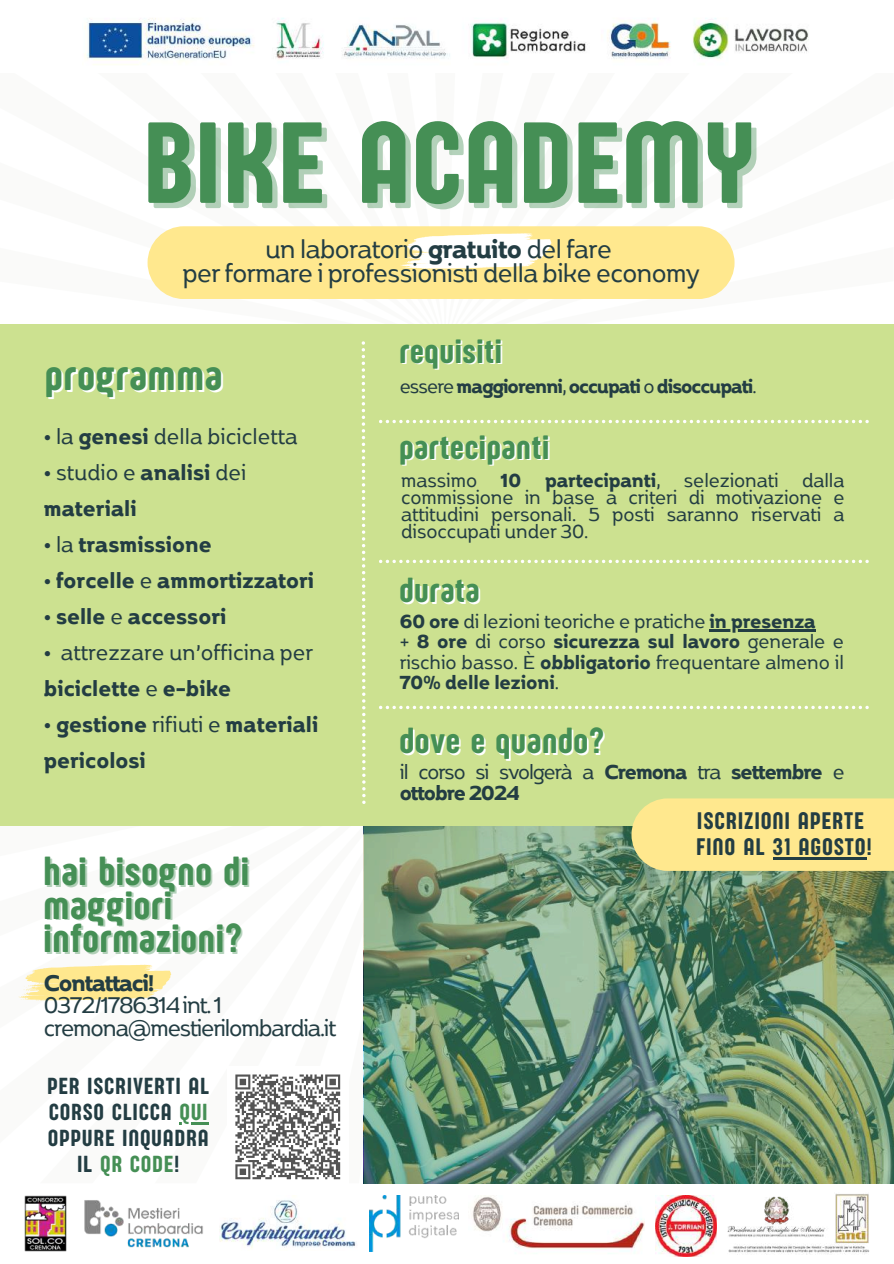
<style>
.page{position:relative;width:894px;height:1264px;background:#fff}
.page>*{position:absolute;margin:0;border:0;box-sizing:border-box;transform-origin:0 0}
.t1{font:118.95px "Sugo Pro Display";letter-spacing:.035em;color:#458f55}
.t2{font:45px "Sugo Pro Display";letter-spacing:.035em;color:#458f55}
.t3{font:42px/33.8px "Sugo Pro Display";letter-spacing:.035em;color:#458f55}
.t4{font:37.5px "Sugo Pro Display";letter-spacing:.035em;color:#458f55}
.t5{font:36px "Sugo Pro Display";letter-spacing:.035em;color:#458f55}
.t6{font:30px/23.7px "Boriboon";letter-spacing:-.02em;color:#233d43;text-align:center}
.t7{font:27px/22.5px "Boriboon";letter-spacing:-.04em;color:#233d43}
.t8{font:700 27px "Boriboon";letter-spacing:-.04em;color:#233d43}
.t9{font:700 25.5px/36px "Boriboon";color:#233d43}
.t10{font:25.5px/36px "Boriboon";color:#233d43}
.t11{font:24.75px/25.8px "Sugo Pro Display";letter-spacing:.06em;color:#233d43}
.t12{font:24px/25.8px "Sugo Pro Display";letter-spacing:.06em;color:#233d43;text-align:center}
.t13{font:700 24px/21.3px "Boriboon";letter-spacing:-.04em;color:#233d43}
.t14{font:22.5px/20.2px "Boriboon";letter-spacing:-.005em;color:#233d43}
.t15{font:700 22.5px "Boriboon";letter-spacing:-.04em;color:#233d43}
.s1{color:rgb(69 143 85/.4)}
.s2{font-weight:700}
.s3{font-weight:400}
.s4{color:#458f55}
</style>
<div class="page">
<img style="left:364px;top:826px;width:529px;height:358px">
<img style="left:84px;top:18px;width:725px;height:47px">
<img style="left:24px;top:1195px;width:43px;height:56px">
<img style="left:219px;top:1200px;width:138px;height:49px">
<img style="left:727px;top:1193px;width:141px;height:61px">
<img style="left:472px;top:1196px;width:172px;height:58px">
<svg style="left:235px;top:1074px;width:106px;height:106px"></svg>
<div style="left:0;top:325px;width:893px;height:501px;background:#cce190"></div>
<svg style="left:361px;top:341px;width:4px;height:463px"></svg>
<svg style="left:379px;top:420px;width:489px;height:3px"></svg>
<div style="left:147px;top:226px;width:587px;height:73px;background:#ffe88e;border-radius:36px"></div>
<svg style="left:400px;top:233px;width:151px;height:36px"></svg>
<svg style="left:19px;top:964px;width:152px;height:36px"></svg>
<div style="left:631px;top:798px;width:262px;height:72px;background:#ffe88e"></div>
<hr style="left:772px;top:857px;width:94px;height:2px;background:#233d43">
<svg style="left:379px;top:559px;width:489px;height:4px"></svg>
<svg style="left:379px;top:705px;width:489px;height:4px"></svg>
<img style="left:369px;top:1195px;width:89px;height:56px">
<img style="left:84px;top:1200px;width:119px;height:48px">
<img style="left:655px;top:1195px;width:61px;height:60px">
<hr style="left:709px;top:629px;width:106px;height:2px;background:#233d43">
<hr style="left:180px;top:1122px;width:29px;height:2px;background:#458f55">
<h1 class="t1" style="left:149px;top:94px;width:605px"><span class="s1">BIKE</span> ACADEMY</h1>
<h3 class="t6" style="left:182px;top:236px;width:518px">un laboratorio <span class="s2">gratuito</span> del fare<br>per formare i professionisti della bike economy</h3>
<h2 class="t2" style="left:46px;top:349px;width:178px">programma</h2>
<p class="t10" style="left:44px;top:417px;width:255px">• la <span class="s2">genesi</span> della bicicletta</p>
<p class="t9" style="left:44px;top:453px;width:204px"><span class="s3">• studio e</span> analisi <span class="s3">dei </span>materiali</p>
<p class="t9" style="left:44px;top:525px;width:169px"><span class="s3">• la</span> trasmissione</p>
<p class="t9" style="left:44px;top:561px;width:272px"><span class="s3">•</span> forcelle <span class="s3">e</span> ammortizzatori</p>
<p class="t9" style="left:44px;top:597px;width:184px"><span class="s3">•</span> selle <span class="s3">e</span> accessori</p>
<p class="t10" style="left:44px;top:633px;width:270px">• attrezzare un’officina per <span class="s2">biciclette</span> e <span class="s2">e-bike</span></p>
<p class="t9" style="left:44px;top:705px;width:276px"><span class="s3">•</span> gestione <span class="s3">rifiuti e</span> materiali pericolosi</p>
<h3 class="t3" style="left:44px;top:853px;width:206px">hai bisogno di maggiori informazioni?</h3>
<p class="t8" style="left:44px;top:965px;width:112px">Contattaci!</p>
<p class="t7" style="left:44px;top:992px;width:294px">0372/1786314int.1 cremona@mestierilombardia.it</p>
<p class="t12" style="left:48px;top:1073px;width:163px">PER ISCRIVERTI AL<br>CORSO CLICCA <span class="s4">QUI<br></span>OPPURE INQUADRA<br>IL <span class="s4">QR CODE</span>!</p>
<h3 class="t5" style="left:399px;top:330px;width:103px">requisiti</h3>
<p class="t15" style="left:399px;top:371px;width:358px"><span class="s3">essere</span>maggiorenni<span class="s3">,</span>occupati<span class="s3">o</span>disoccupati<span class="s3">.</span></p>
<h3 class="t5" style="left:399px;top:426px;width:151px">partecipanti</h3>
<p class="t14" style="left:401px;top:471px;width:444px;line-height:16.8px;text-align:justify">massimo <span class="s2">10 partecipanti</span>, selezionati dalla commissione in base a criteri di motivazione e attitudini personali. 5 posti saranno riservati a disoccupati under 30.</p>
<h3 class="t5" style="left:399px;top:569px;width:81px">durata</h3>
<p class="t14" style="left:399px;top:610px;width:445px"><span class="s2">60 ore</span> di lezioni teoriche e pratiche <span class="s2">in presenza<br></span>+ <span class="s2">8 ore</span> di corso <span class="s2">sicurezza sul lavoro</span> generale e rischio basso. È <span class="s2">obbligatorio</span> frequentare almeno il <span class="s2">70% delle lezioni</span>.</p>
<h3 class="t4" style="left:399px;top:718px;width:206px">dove e quando?</h3>
<p class="t13" style="left:399px;top:760px;width:446px"><span class="s3">il corso si svolgerà a</span> Cremona <span class="s3">tra</span> settembre <span class="s3">e </span>ottobre2024</p>
<p class="t11" style="left:696px;top:807px;width:177px">ISCRIZIONI APERTE<br>FINO AL 31 AGOSTO!</p>
</div>
